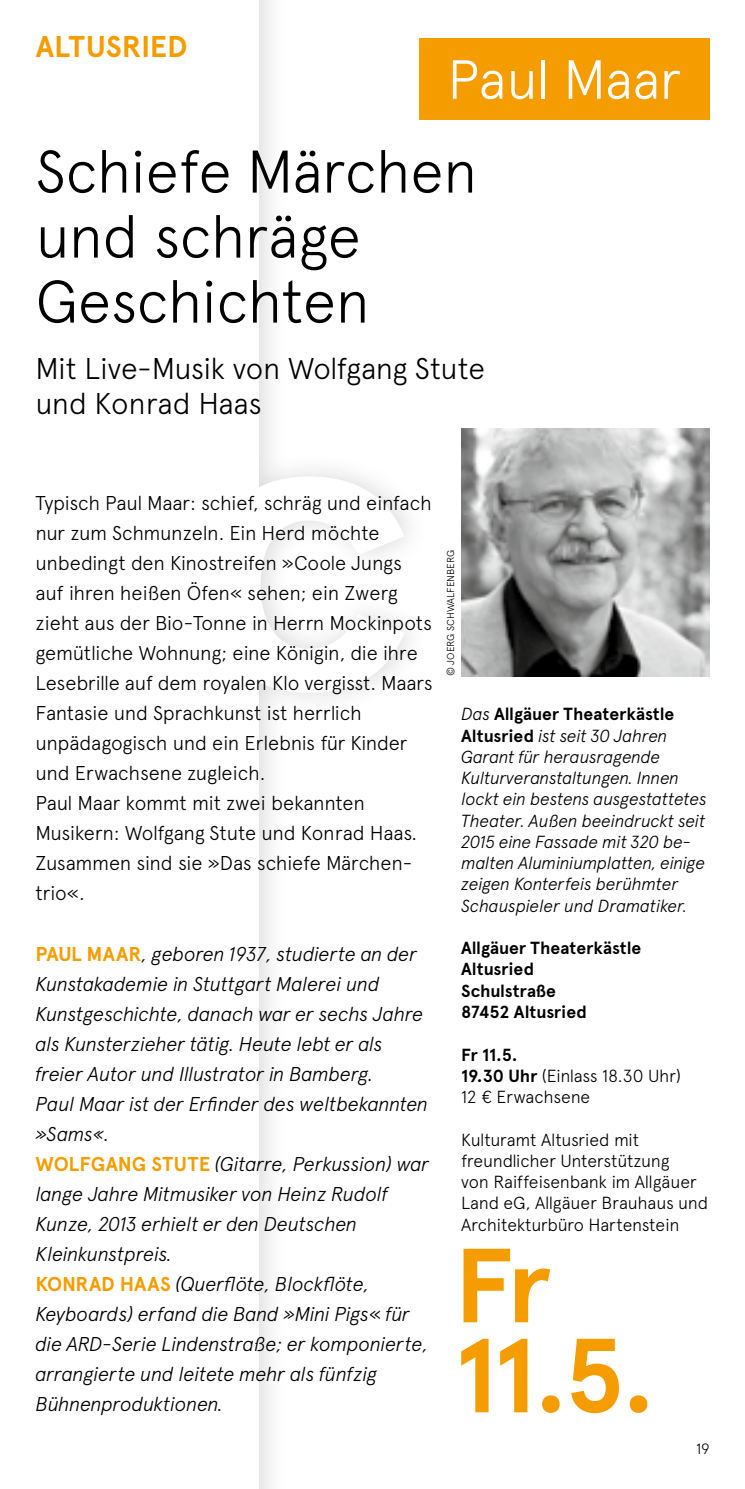
<style>
.page{position:relative;width:745px;height:1489px;background:#fff}
.page>*{position:absolute;margin:0;border:0;box-sizing:border-box;transform-origin:0 0}
.t1{font:700 105px/90px "Apercu";color:#f59c00}
.t2{font:300 60px/65px "Apercu";letter-spacing:-.015em;color:#000}
.t3{font:300 55px "Apercu";letter-spacing:-.015em;color:#fff}
.t4{font:300 30px/35px "Apercu";letter-spacing:-.015em;color:#000}
.t5{font:700 30px "Apercu";color:#f59c00}
.t6{font:italic 300 20px/30px "Apercu";letter-spacing:-.02em;color:#000}
.t7{font:300 20px/30px "Apercu";letter-spacing:-.015em;color:#000}
.t8{font:italic 300 17.5px/21.2px "Apercu";letter-spacing:-.015em;color:#000}
.t9{font:300 17.5px/21.2px "Apercu";letter-spacing:-.015em;color:#000}
.t10{font:700 17.5px/21.2px "Apercu";color:#000}
.t11{font:300 15px "Apercu";color:#000}
.t12{font:300 10px "Apercu";letter-spacing:-.015em;color:#000}
.s1{font-weight:700;font-style:normal;color:#f59c00}
.s2{font-style:normal}
.s3{font-weight:700;font-style:normal}
.s4{font-weight:700}
</style>
<div class="page">
<svg style="left:259px;top:0;width:145px;height:1488px"></svg>
<div style="left:418px;top:39px;width:291px;height:81px;background:#f59c00"></div>
<img style="left:461px;top:428px;width:248px;height:248px">
<h3 class="t5" style="left:36px;top:28px;width:153px">ALTUSRIED</h3>
<h3 class="t3" style="left:447px;top:47px;width:235px">Paul Maar</h3>
<h2 class="t2" style="left:35px;top:138px;width:443px">Schiefe Märchen und schräge<br>Geschichten</h2>
<h3 class="t4" style="left:35px;top:350px;width:450px">Mit Live-Musik von Wolfgang Stute und Konrad Haas</h3>
<p class="t7" style="left:35px;top:488px;width:398px">Typisch Paul Maar: schief, schräg und einfach nur zum Schmunzeln. Ein Herd möchte unbedingt den Kinostreifen »Coole Jungs auf ihren heißen Öfen« sehen; ein Zwerg zieht aus der Bio-Tonne in Herrn Mockinpots gemütliche Wohnung; eine Königin, die ihre Lesebrille auf dem royalen Klo vergisst. Maars Fantasie und Sprachkunst ist herrlich unpädagogisch und ein Erlebnis für Kinder und Erwachsene zugleich.<br>Paul Maar kommt mit zwei bekannten Musikern: Wolfgang Stute und Konrad Haas.<br>Zusammen sind sie »Das schiefe Märchen&shy;trio«.</p>
<p class="t6" style="left:35px;top:938px;width:395px"><span class="s1">PAUL MAAR</span>, geboren 1937, studierte an der Kunstakademie in Stuttgart Malerei und Kunstgeschichte, danach war er sechs Jahre als Kunsterzieher tätig. Heute lebt er als freier Autor und Illustrator in Bamberg.<br>Paul Maar ist der Erfinder des weltbekannten »Sams«.<br><span class="s1">WOLFGANG STUTE</span> (Gitarre, Perkussion) war lange Jahre Mitmusiker von Heinz Rudolf Kunze, 2013 erhielt er den Deutschen Kleinkunstpreis.<br><span class="s1">KONRAD HAAS</span> (Querflöte, Blockflöte, Keyboards) erfand die Band »Mini Pigs<span class="s2">«</span> für die ARD-Serie Lindenstraße; er komponierte, arrangierte und leitete mehr als fünfzig Bühnenproduktionen.</p>
<p class="t12" style="left:444px;top:676px;width:127px;rotate:-90deg">© JOERG SCHWALFENBERG</p>
<p class="t8" style="left:461px;top:703px;width:247px">Das <span class="s3">Allgäuer Theaterkästle<br>Altusried</span> ist seit 30 Jahren<br>Garant für herausragende<br>Kulturveranstaltungen. Innen lockt ein bestens ausgestattetes<br>Theater. Außen beeindruckt seit<br>2015 eine Fassade mit 320 be&shy;malten Aluminiumplatten, einige zeigen Konterfeis berühmter<br>Schauspieler und Dramatiker.</p>
<p class="t10" style="left:461px;top:937px;width:181px">Allgäuer Theaterkästle<br>Altusried<br>Schulstraße<br>87452 Altusried</p>
<p class="t9" style="left:461px;top:1043px;width:221px"><span class="s4">Fr 11.5.<br>19.30 Uhr</span> (Einlass 18.30 Uhr)<br>12 € Erwachsene</p>
<p class="t9" style="left:461px;top:1128px;width:248px">Kulturamt Altusried mit freundlicher Unterstützung<br>von Raiffeisenbank im Allgäuer<br>Land eG, Allgäuer Brauhaus und<br>Architekturbüro Hartenstein</p>
<h1 class="t1" style="left:454px;top:1241px;width:203px">Fr<br>11.5.</h1>
<p class="t11" style="left:695px;top:1439px;width:15px">19</p>
</div>
